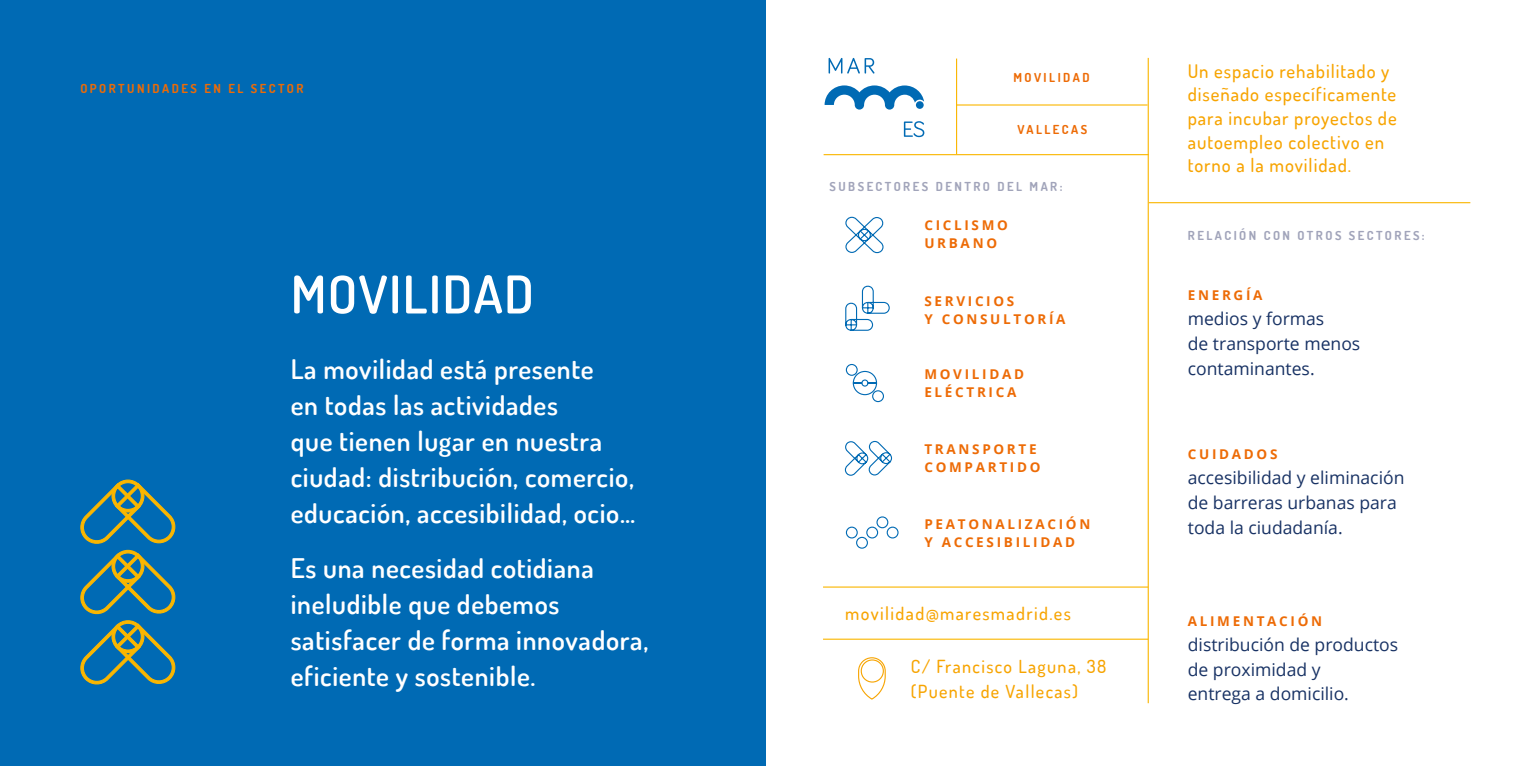
<style>
.page{position:relative;width:1531px;height:766px;background:#fff}
.page>*{position:absolute;margin:0;border:0;box-sizing:border-box;transform-origin:0 0}
.t1{font:600 51.98px "Dosis";letter-spacing:.025em;color:#fff}
.t2{font:600 27px/36px "Dosis";letter-spacing:.025em;color:#fff}
.t3{font:500 18.68px/23.6px "Dosis";letter-spacing:.05em;color:#f7a400}
.t4{font:500 18.22px "Dosis";letter-spacing:.075em;color:#f7a400}
.t5{font:500 18px/24.8px "Dosis";letter-spacing:.075em;color:#f7a400}
.t6{font:17.55px/24.8px "Open Sans";color:#183264}
.t7{font:700 13.5px/18px "Open Sans";letter-spacing:.2em;color:#ed6b06}
.t8{font:700 12.38px "Dosis";letter-spacing:.2em;color:#a1a4ba}
.t9{font:700 12.38px "Dosis";letter-spacing:.2em;color:#ed6b06}
</style>
<div class="page">
<div style="left:0;top:0;width:765px;height:765px;background:#006ab4"></div>
<svg style="left:80px;top:479px;width:96px;height:206px"></svg>
<hr style="left:823px;top:586px;width:325px;height:1px;background:#fab600">
<hr style="left:823px;top:638px;width:325px;height:1px;background:#fab600">
<hr style="left:1147px;top:58px;width:2px;height:645px;background:#fab600">
<hr style="left:823px;top:154px;width:326px;height:1px;background:#fab600">
<hr style="left:1149px;top:202px;width:321px;height:1px;background:#fab600">
<svg style="left:904px;top:121px;width:20px;height:16px"></svg>
<svg style="left:828px;top:58px;width:46px;height:16px"></svg>
<svg style="left:824px;top:85px;width:100px;height:25px"></svg>
<hr style="left:956px;top:59px;width:1px;height:95px;background:#fab600">
<hr style="left:956px;top:104px;width:191px;height:1px;background:#fab600">
<svg style="left:858px;top:657px;width:28px;height:43px"></svg>
<svg style="left:845px;top:216px;width:39px;height:38px"></svg>
<svg style="left:845px;top:285px;width:45px;height:46px"></svg>
<svg style="left:845px;top:364px;width:39px;height:38px"></svg>
<svg style="left:844px;top:440px;width:48px;height:36px"></svg>
<svg style="left:845px;top:516px;width:54px;height:33px"></svg>
<p class="t9" style="left:80px;top:80px;width:20px">OPORTUNIDADES</p>
<p class="t9" style="left:204px;top:80px;width:9px">EN</p>
<p class="t9" style="left:228px;top:80px;width:33px">EL SECTOR</p>
<h1 class="t1" style="left:291px;top:260px;width:245px">MOVILIDAD</h1>
<p class="t2" style="left:291px;top:350px;width:346px">La movilidad está presente<br>en todas las actividades<br>que tienen lugar en nuestra ciudad: distribución, comercio, educación, accesibilidad, ocio…</p>
<p class="t2" style="left:291px;top:549px;width:359px">Es una necesidad cotidiana ineludible que debemos satisfacer de forma innovadora, eficiente y sostenible.</p>
<p class="t9" style="left:1013px;top:70px;width:78px">MOVILIDAD</p>
<p class="t9" style="left:1017px;top:122px;width:71px">VALLECAS</p>
<p class="t8" style="left:829px;top:178px;width:38px">SU BSECTORES</p>
<p class="t8" style="left:936px;top:178px;width:10px">DENTRO</p>
<p class="t8" style="left:997px;top:178px;width:9px">DEL</p>
<p class="t8" style="left:1029px;top:178px;width:35px">MAR:</p>
<p class="t7" style="left:924px;top:216px;width:85px">CICLISMO<br>URBANO</p>
<p class="t7" style="left:924px;top:291px;width:143px">SERVICIOS<br>Y CONSULTORÍA</p>
<p class="t7" style="left:924px;top:365px;width:101px">MOVILIDAD<br>ELÉCTRICA</p>
<p class="t7" style="left:924px;top:439px;width:118px">TRANSPORTE<br>COMPARTIDO</p>
<p class="t7" style="left:924px;top:515px;width:165px;text-indent:142px">ÓN<br>Y ACCESIBILIDAD</p>
<p class="t7" style="left:924px;top:515px;width:23px">PEATONALI</p>
<p class="t7" style="left:1025px;top:515px;width:21px">ZACI</p>
<p class="t4" style="left:845px;top:601px;width:227px">movilidad@maresmadrid.es</p>
<p class="t5" style="left:911px;top:653px;width:197px">C/ Francisco Laguna, 38 (Puente de Vallecas)</p>
<p class="t3" style="left:1188px;top:59px;width:210px">Un espacio rehabilitado y diseñado específicamente para incubar proyectos de autoempleo colectivo en torno a la movilidad.</p>
<p class="t8" style="left:1188px;top:227px;width:19px">RELACI</p>
<p class="t8" style="left:1239px;top:227px;width:34px">ÓN CON</p>
<p class="t8" style="left:1297px;top:227px;width:10px">OTROS</p>
<p class="t8" style="left:1349px;top:227px;width:10px">SECTORES</p>
<p class="t8" style="left:1422px;top:227px;width:4px">:</p>
<p class="t7" style="left:1188px;top:286px;width:76px">ENERGÍA</p>
<p class="t6" style="left:1188px;top:306px;width:174px">medios y formas<br>de transporte menos contaminantes.</p>
<p class="t7" style="left:1188px;top:445px;width:24px">CUIDADOS</p>
<p class="t6" style="left:1188px;top:464px;width:218px">accesibilidad y eliminación de barreras urbanas para toda la ciudadanía.</p>
<p class="t7" style="left:1188px;top:611px;width:136px">ALIMENTACIÓ N</p>
<p class="t6" style="left:1188px;top:631px;width:212px">distribución de productos de proximidad y<br>entrega a domicilio.</p>
</div>
